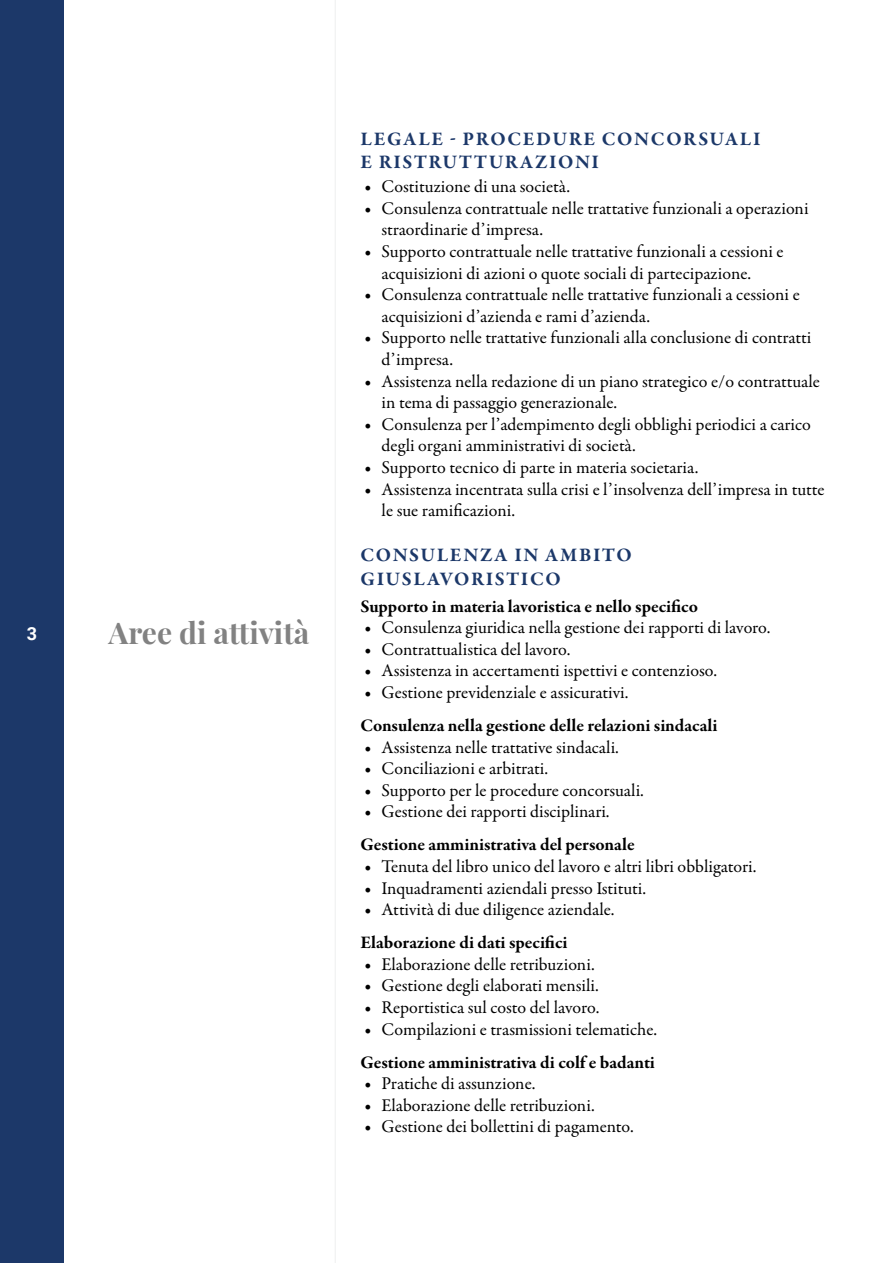
<style>
.page{position:relative;width:893px;height:1263px;background:#fff}
.page>*{position:absolute;margin:0;border:0;box-sizing:border-box;transform-origin:0 0}
.t1{font:700 30px "Playfair Display";color:#828282}
.t2{font:700 19.5px/23.4px "Garamond Premr Pro";letter-spacing:.08em;color:#1c3869}
.t3{font:18px/21.6px "Garamond Premr Pro";color:#000}
.t4{font:700 18px/33px "Garamond Premr Pro";letter-spacing:-.005em;color:#000}
.t5{font:700 18px "Roboto";color:#fff}
.s1{font-family:"Minion Pro"}
.s2{font-family:"Minion Pro";font-weight:400}
.s3{font-weight:400}
.s4{font-weight:700}
</style>
<div class="page">
<div style="left:0;top:0;width:64px;height:1263px;background:#1c3869"></div>
<hr style="left:335px;top:0;width:1px;height:1263px;background:#eeefef">
<p class="t5" style="left:27px;top:621px;width:12px">3</p>
<h1 class="t1" style="left:108px;top:614px;width:203px">Aree di attività</h1>
<p class="t2" style="left:360px;top:127px;width:402px">LEGALE - PROCEDURE CONCORSUALI<br>E RISTRUTTURAZIONI</p>
<p class="t3" style="left:365px;top:176px;width:207px"><span class="s1">•</span> Costituzione di una società.</p>
<p class="t3" style="left:382px;top:198px;width:428px;text-indent:-17px"><span class="s1">•</span> Consulenza contrattuale nelle trattative funzionali a operazioni straordinarie d’impresa.</p>
<p class="t3" style="left:382px;top:241px;width:404px;text-indent:-17px"><span class="s1">•</span> Supporto contrattuale nelle trattative funzionali a cessioni e acquisizioni di azioni o quote sociali di partecipazione.</p>
<p class="t3" style="left:382px;top:284px;width:420px;text-indent:-17px"><span class="s1">•</span> Consulenza contrattuale nelle trattative funzionali a cessioni e acquisizioni d’azienda e rami d’azienda.</p>
<p class="t3" style="left:382px;top:327px;width:431px;text-indent:-17px"><span class="s1">•</span> Supporto nelle trattative funzionali alla conclusione di contratti d’impresa.</p>
<p class="t3" style="left:382px;top:370px;width:440px;text-indent:-17px"><span class="s1">•</span> Assistenza nella redazione di un piano strategico e/o contrattuale in tema di passaggio generazionale.</p>
<p class="t3" style="left:382px;top:414px;width:431px;text-indent:-17px"><span class="s1">•</span> Consulenza per l’adempimento degli obblighi periodici a carico degli organi amministrativi di società.</p>
<p class="t3" style="left:365px;top:457px;width:335px"><span class="s1">•</span> Supporto tecnico di parte in materia societaria.</p>
<p class="t3" style="left:382px;top:478px;width:444px;text-indent:-17px"><span class="s1">•</span> Assistenza incentrata sulla crisi e l’insolvenza dell’impresa in tutte le sue ramificazioni.</p>
<p class="t2" style="left:360px;top:543px;width:273px">CONSULENZA IN AMBITO<br>GIUSLAVORISTICO</p>
<p class="t4" style="left:360px;top:590px;width:339px">Supporto in materia lavoristica e nello specifico</p>
<p class="t3" style="left:365px;top:617px;width:407px"><span class="s1">•</span> Consulenza giuridica nella gestione dei rapporti di lavoro.</p>
<p class="t3" style="left:365px;top:639px;width:207px"><span class="s1">•</span> Contrattualistica del lavoro.</p>
<p class="t3" style="left:365px;top:660px;width:354px"><span class="s1">•</span> Assistenza in accertamenti ispettivi e contenzioso.</p>
<p class="t4" style="left:360px;top:676px;width:359px"><span class="s2">•</span> <span class="s3">Gestione previdenziale e assicurativi.<br></span>Consulenza nella gestione delle relazioni sindacali</p>
<p class="t3" style="left:365px;top:736px;width:256px"><span class="s1">•</span> Assistenza nelle trattative sindacali.</p>
<p class="t3" style="left:365px;top:758px;width:185px"><span class="s1">•</span> Conciliazioni e arbitrati.</p>
<p class="t3" style="left:365px;top:780px;width:281px"><span class="s1">•</span> Supporto per le procedure concorsuali.</p>
<p class="t4" style="left:360px;top:795px;width:276px"><span class="s2">•</span> <span class="s3">Gestione dei rapporti disciplinari.<br></span>Gestione amministrativa del personale</p>
<p class="t3" style="left:365px;top:856px;width:393px"><span class="s1">•</span> Tenuta del libro unico del lavoro e altri libri obbligatori.</p>
<p class="t3" style="left:365px;top:877px;width:283px"><span class="s1">•</span> Inquadramenti aziendali presso Istituti.</p>
<p class="t3" style="left:360px;top:893px;width:256px;line-height:33px"><span class="s1">•</span> Attività di due diligence aziendale.<br><span class="s4">Elaborazione di dati specifici</span></p>
<p class="t3" style="left:365px;top:954px;width:232px"><span class="s1">•</span> Elaborazione delle retribuzioni.</p>
<p class="t3" style="left:365px;top:975px;width:236px"><span class="s1">•</span> Gestione degli elaborati mensili.</p>
<p class="t3" style="left:365px;top:997px;width:236px"><span class="s1">•</span> Reportistica sul costo del lavoro.</p>
<p class="t3" style="left:360px;top:1013px;width:298px;line-height:33px"><span class="s1">•</span> Compilazioni e trasmissioni telematiche.<br><span class="s4">Gestione amministrativa di colf e badanti</span></p>
<p class="t3" style="left:365px;top:1073px;width:172px"><span class="s1">•</span> Pratiche di assunzione.</p>
<p class="t3" style="left:365px;top:1095px;width:232px"><span class="s1">•</span> Elaborazione delle retribuzioni.</p>
<p class="t3" style="left:365px;top:1116px;width:271px"><span class="s1">•</span> Gestione dei bollettini di pagamento.</p>
</div>
